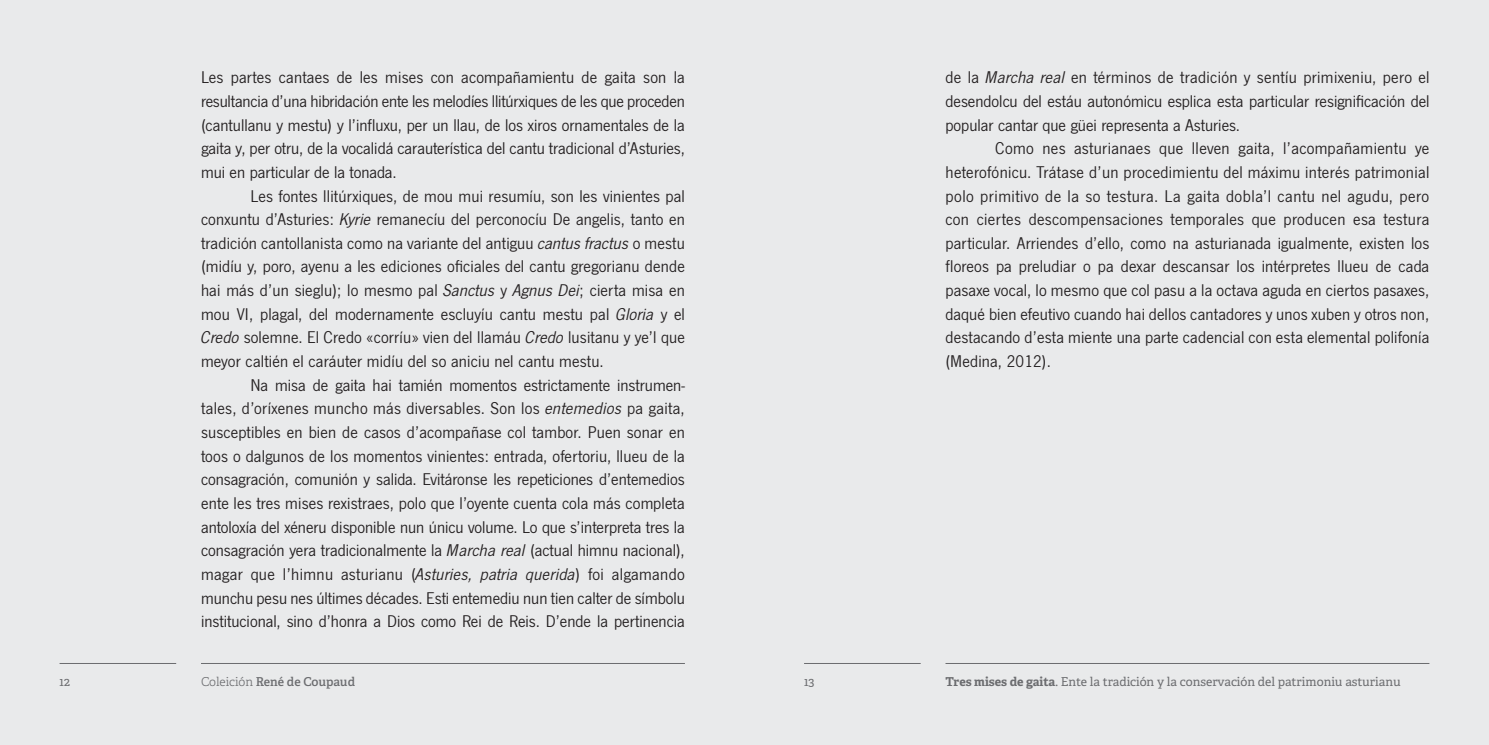
<style>
.page{position:relative;width:1489px;height:745px;background:#fff}
.page>*{position:absolute;margin:0;border:0;box-sizing:border-box;transform-origin:0 0}
.t1{font:17.5px/23.6px "News Got";color:#231f20;text-align:justify}
.t2{font:12.25px "Adelle";color:#6c6d70}
.t3{font:600 12.25px "Adelle";color:#6c6d70}
.s1{font-style:italic}
.s2{font-weight:300}
.s3{font-weight:700}
</style>
<div class="page">
<div style="left:0;top:0;width:744px;height:744px;background:#e9eaeb"></div>
<div style="left:744px;top:0;width:744px;height:744px;background:#e9eaeb"></div>
<hr style="left:945px;top:662px;width:484px;height:1px;background:#6c6d70">
<hr style="left:201px;top:662px;width:484px;height:1px;background:#6c6d70">
<hr style="left:804px;top:662px;width:116px;height:1px;background:#6c6d70">
<hr style="left:60px;top:662px;width:116px;height:1px;background:#6c6d70">
<p class="t1" style="left:201px;top:66px;width:485px">Les partes cantaes de les mises con acompañamientu de gaita son la resultancia d’una hibridación ente les melodíes llitúrxiques de les que proceden (cantullanu y mestu) y l’influxu, per un llau, de los xiros ornamentales de la gaita y, per otru, de la vocalidá carauterística del cantu tradicional d’Asturies, mui en particular de la tonada.</p>
<p class="t1" style="left:201px;top:184px;width:485px;text-indent:50px">Les fontes llitúrxiques, de mou mui resumíu, son les vinientes pal conxuntu d’Asturies: <span class="s1">Kyrie</span> remanecíu del perconocíu De angelis, tanto en tradición cantollanista como na variante del antiguu <span class="s1">cantus fractus</span> o mestu (midíu y, poro, ayenu a les ediciones oficiales del cantu gregorianu dende hai más d’un sieglu); lo mesmo pal <span class="s1">Sanctus</span> y <span class="s1">Agnus Dei</span>; cierta misa en mou VI, plagal, del modernamente escluyíu cantu mestu pal <span class="s1">Gloria</span> y el <span class="s1">Credo</span> solemne. El Credo «corríu» vien del llamáu <span class="s1">Credo</span> lusitanu y ye’l que meyor caltién el caráuter midíu del so aniciu nel cantu mestu.</p>
<p class="t1" style="left:201px;top:373px;width:485px;text-indent:50px">Na misa de gaita hai tamién momentos estrictamente instrumen&shy;tales, d’oríxenes muncho más diversables. Son los <span class="s1">entemedios</span> pa gaita, susceptibles en bien de casos d’acompañase col tambor. Puen sonar en toos o dalgunos de los momentos vinientes: entrada, ofertoriu, llueu de la consagración, comunión y salida. Evitáronse les repeticiones d’entemedios ente les tres mises rexistraes, polo que l’oyente cuenta cola más completa antoloxía del xéneru disponible nun únicu volume. Lo que s’interpreta tres la consagración yera tradicionalmente la <span class="s1">Marcha real</span> (actual himnu nacional), magar que l’himnu asturianu (<span class="s1">Asturies, patria querida</span>) foi algamando munchu pesu nes últimes décades. Esti entemediu nun tien calter de símbolu institucional, sino d’honra a Dios como Rei de Reis. D’ende la pertinencia</p>
<p class="t1" style="left:945px;top:66px;width:485px">de la <span class="s1">Marcha real</span> en términos de tradición y sentíu primixeniu, pero el desendolcu del estáu autonómicu esplica esta particular resignificación del popular cantar que güei representa a Asturies.</p>
<p class="t1" style="left:945px;top:137px;width:485px;text-indent:50px">Como nes asturianaes que lleven gaita, l’acompañamientu ye heterofónicu. Trátase d’un procedimientu del máximu interés patrimonial polo primitivo de la so testura. La gaita dobla’l cantu nel agudu, pero con ciertes descompensaciones temporales que producen esa testura particular. Arriendes d’ello, como na asturianada igualmente, existen los floreos pa preludiar o pa dexar descansar los intérpretes llueu de cada pasaxe vocal, lo mesmo que col pasu a la octava aguda en ciertos pasaxes, daqué bien efeutivo cuando hai dellos cantadores y unos xuben y otros non, destacando d’esta miente una parte cadencial con esta elemental polifonía (Medina, 2012).</p>
<p class="t2" style="left:60px;top:673px;width:12px">12</p>
<p class="t3" style="left:201px;top:673px;width:155px"><span class="s2">Coleición</span> René de Coupaud</p>
<p class="t2" style="left:804px;top:673px;width:12px">13</p>
<p class="t2" style="left:945px;top:673px;width:457px"><span class="s3">Tres mises de gaita</span>. Ente la tradición y la conservación del patrimoniu asturianu</p>
</div>
